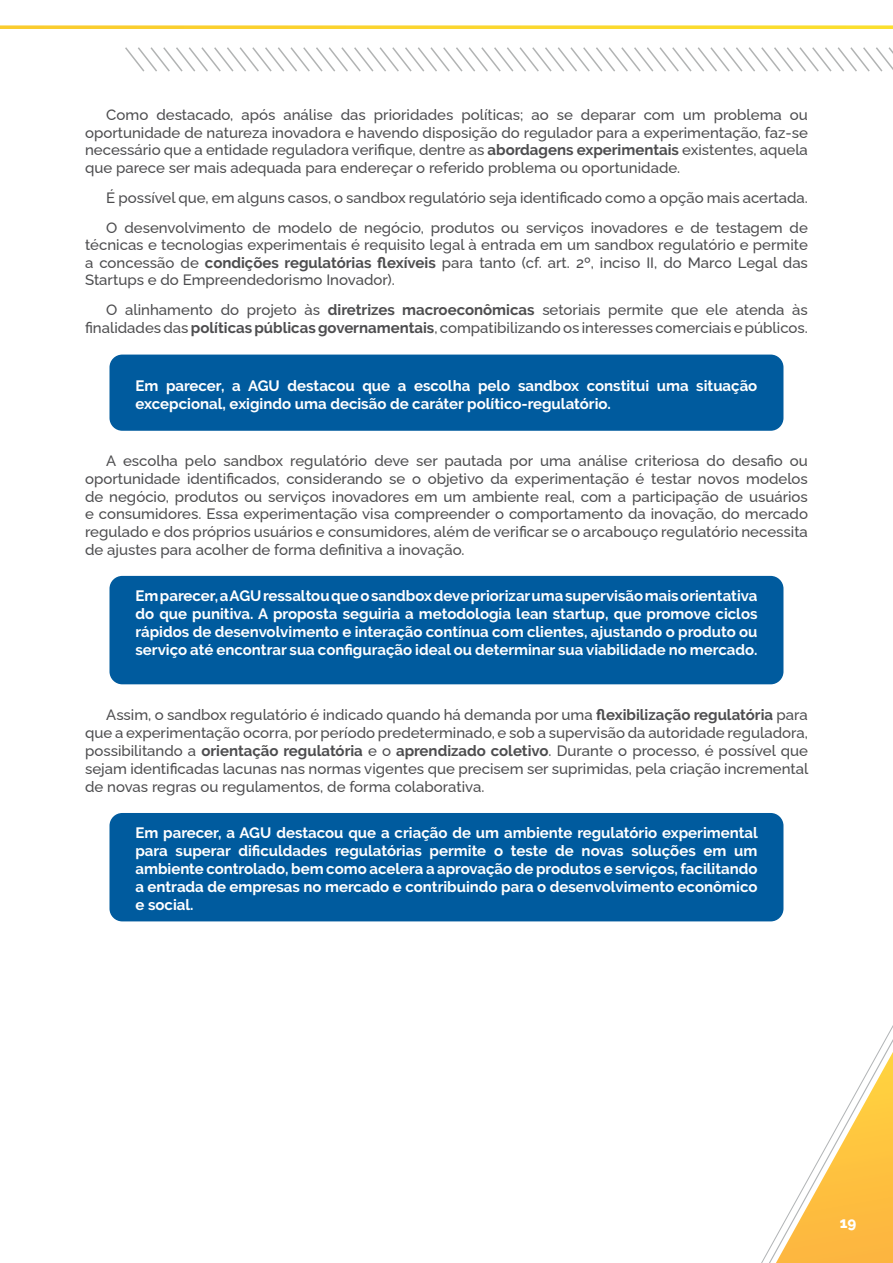
<style>
.page{position:relative;width:893px;height:1263px;background:#fff}
.page>*{position:absolute;margin:0;border:0;box-sizing:border-box;transform-origin:0 0}
.t1{font:500 15px/17.4px "Raleway";color:#4d4d4f;text-align:justify}
.t2{font:700 15px/18px "Raleway";color:#fff;text-align:justify}
.t3{font:800 15px "Raleway";color:#fff}
.s1{font-weight:700}
</style>
<div class="page">
<svg style="left:761px;top:1025px;width:132px;height:238px"></svg>
<svg style="left:0;top:25px;width:893px;height:4px;background:#fbda45"></svg>
<svg style="left:125px;top:47px;width:768px;height:25px"></svg>
<div style="left:109px;top:813px;width:674px;height:108px;background:#005b9e;border-radius:13px"></div>
<div style="left:109px;top:576px;width:674px;height:108px;background:#005b9e;border-radius:13px"></div>
<div style="left:109px;top:355px;width:674px;height:76px;background:#005b9e;border-radius:13px"></div>
<p class="t1" style="left:85px;top:105px;width:724px;text-indent:21px">Como destacado, após análise das prioridades políticas; ao se deparar com um problema ou oportunidade de natureza inovadora e havendo disposição do regulador para a experimentação, faz-se necessário que a entidade reguladora verifique, dentre as <span class="s1">abordagens experimentais</span> existentes, aquela que parece ser mais adequada para endereçar o referido problema ou oportunidade.</p>
<p class="t1" style="left:106px;top:181px;width:703px;line-height:30.2px">É possível que, em alguns casos, o sandbox regulatório seja identificado como a opção mais acertada.<br>O desenvolvimento de modelo de negócio, produtos ou serviços inovadores e de testagem de</p>
<p class="t1" style="left:85px;top:235px;width:724px">técnicas e tecnologias experimentais é requisito legal à entrada em um sandbox regulatório e permite a concessão de <span class="s1">condições regulatórias flexíveis</span> para tanto (cf. art. 2º, inciso II, do Marco Legal das Startups e do Empreendedorismo Inovador).</p>
<p class="t1" style="left:85px;top:299px;width:724px;line-height:18px;text-align:right">O alinhamento do projeto às <span class="s1">diretrizes macroeconômicas</span> setoriais permite que ele atenda às finalidades das <span class="s1">políticas públicas governamentais</span>, compatibilizando os interesses comerciais e públicos.</p>
<p class="t2" style="left:136px;top:376px;width:623px">Em parecer, a AGU destacou que a escolha pelo sandbox constitui uma situação excepcional, exigindo uma decisão de caráter político-regulatório.</p>
<p class="t1" style="left:85px;top:450px;width:724px;text-indent:21px">A escolha pelo sandbox regulatório deve ser pautada por uma análise criteriosa do desafio ou oportunidade identificados, considerando se o objetivo da experimentação é testar novos modelos de negócio, produtos ou serviços inovadores em um ambiente real, com a participação de usuários e consumidores. Essa experimentação visa compreender o comportamento da inovação, do mercado regulado e dos próprios usuários e consumidores, além de verificar se o arcabouço regulatório necessita de ajustes para acolher de forma definitiva a inovação.</p>
<p class="t2" style="left:135px;top:587px;width:624px">Em parecer, a AGU ressaltou que o sandbox deve priorizar uma supervisão mais orientativa do que punitiva. A proposta seguiria a metodologia lean startup, que promove ciclos rápidos de desenvolvimento e interação contínua com clientes, ajustando o produto ou serviço até encontrar sua configuração ideal ou determinar sua viabilidade no mercado.</p>
<p class="t1" style="left:85px;top:704px;width:725px;line-height:18px;text-indent:21px">Assim, o sandbox regulatório é indicado quando há demanda por uma <span class="s1">flexibilização regulatória</span> para que a experimentação ocorra, por período predeterminado, e sob a supervisão da autoridade reguladora, possibilitando a <span class="s1">orientação regulatória</span> e o <span class="s1">aprendizado coletivo</span>. Durante o processo, é possível que sejam identificadas lacunas nas normas vigentes que precisem ser suprimidas, pela criação incremental de novas regras ou regulamentos, de forma colaborativa.</p>
<p class="t2" style="left:135px;top:824px;width:624px">Em parecer, a AGU destacou que a criação de um ambiente regulatório experimental para superar dificuldades regulatórias permite o teste de novas soluções em um ambiente controlado, bem como acelera a aprovação de produtos e serviços, facilitando a entrada de empresas no mercado e contribuindo para o desenvolvimento econômico e social.</p>
<p class="t3" style="left:840px;top:1211px;width:18px">19</p>
</div>
